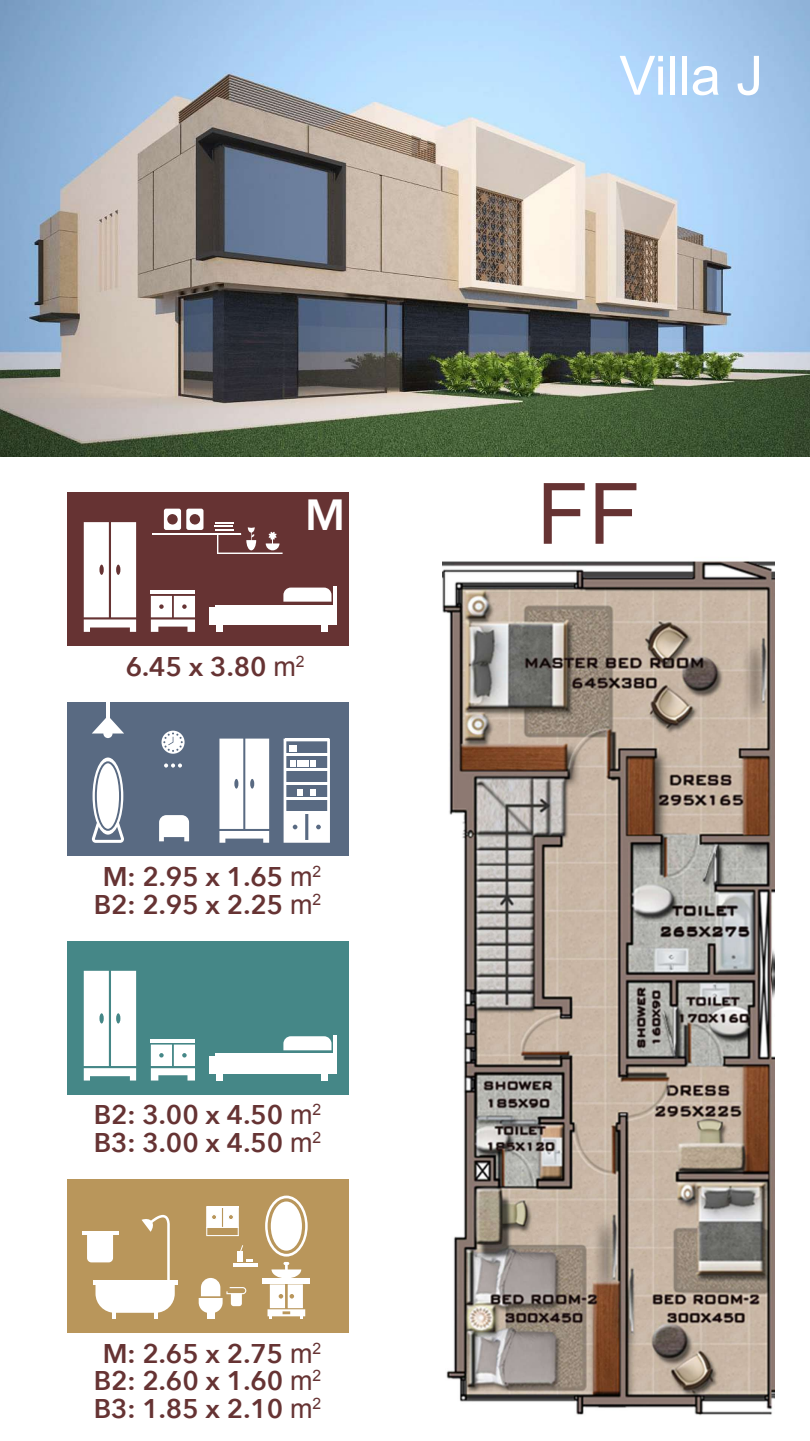
<style>
.page{position:relative;width:810px;height:1441px;background:#fff}
.page>*{position:absolute;margin:0;border:0;box-sizing:border-box;transform-origin:0 0}
.t1{font:84.75px "Arial";color:#633}
.t2{font:54.3px "Arial";color:#fff}
.t3{font:600 43.5px "Avenir Next";color:#fff}
.t4{font:600 27px/27.9px "Avenir Next";color:#633;text-align:center}
.s1{font-family:"Arial";font-weight:400}
</style>
<div class="page">
<img style="left:442px;top:561px;width:333px;height:855px">
<img style="left:0;top:0;width:810px;height:456px">
<div style="left:67px;top:492px;width:282px;height:154px;background:#633"></div>
<svg style="left:84px;top:522px;width:52px;height:110px;background:#efeaea"></svg>
<hr style="left:151px;top:590px;width:44px;height:4px;background:#fff">
<svg style="left:151px;top:596px;width:44px;height:36px;background:#dfd5d5"></svg>
<div style="left:209px;top:607px;width:128px;height:18px;background:#fff"></div>
<div style="left:215px;top:605px;width:120px;height:17px;background:#fff"></div>
<div style="left:321px;top:620px;width:6px;height:12px;background:#fff"></div>
<div style="left:216px;top:620px;width:6px;height:12px;background:#fff"></div>
<svg style="left:283px;top:587px;width:49px;height:15px"></svg>
<hr style="left:333px;top:587px;width:4px;height:22px;background:#fff">
<svg style="left:164px;top:509px;width:39px;height:21px"></svg>
<hr style="left:152px;top:533px;width:89px;height:2px;background:#fff">
<svg style="left:214px;top:522px;width:69px;height:32px"></svg>
<div style="left:67px;top:941px;width:282px;height:153px;background:#458787"></div>
<svg style="left:84px;top:971px;width:52px;height:109px;background:#edf3f3"></svg>
<hr style="left:151px;top:1039px;width:44px;height:4px;background:#fff">
<svg style="left:151px;top:1044px;width:44px;height:36px"></svg>
<div style="left:209px;top:1056px;width:128px;height:17px;background:#fff"></div>
<div style="left:215px;top:1053px;width:120px;height:18px;background:#fff"></div>
<div style="left:321px;top:1068px;width:6px;height:12px;background:#fff"></div>
<div style="left:216px;top:1068px;width:6px;height:12px;background:#fff"></div>
<svg style="left:283px;top:1036px;width:49px;height:14px"></svg>
<hr style="left:333px;top:1035px;width:4px;height:23px;background:#fff">
<div style="left:67px;top:702px;width:282px;height:154px;background:#596a82"></div>
<svg style="left:219px;top:738px;width:50px;height:105px;background:#eceef0"></svg>
<svg style="left:284px;top:738px;width:46px;height:105px"></svg>
<svg style="left:92px;top:757px;width:32px;height:86px"></svg>
<svg style="left:162px;top:731px;width:23px;height:23px"></svg>
<svg style="left:159px;top:815px;width:30px;height:26px"></svg>
<svg style="left:164px;top:763px;width:18px;height:4px"></svg>
<hr style="left:106px;top:702px;width:3px;height:17px;background:#fff">
<svg style="left:92px;top:716px;width:32px;height:17px"></svg>
<div style="left:103px;top:729px;width:10px;height:9px;background:#fff;border-radius:50%"></div>
<div style="left:67px;top:1179px;width:282px;height:154px;background:#b9965b"></div>
<hr style="left:82px;top:1231px;width:36px;height:3px;background:#fff">
<hr style="left:93px;top:1281px;width:85px;height:4px;background:#fff">
<svg style="left:87px;top:1215px;width:88px;height:104px"></svg>
<svg style="left:265px;top:1195px;width:43px;height:61px"></svg>
<div style="left:271px;top:1201px;width:31px;height:49px;background:#fff;border-radius:50%"></div>
<div style="left:207px;top:1301px;width:8px;height:18px;background:#fff"></div>
<svg style="left:199px;top:1278px;width:47px;height:35px"></svg>
<hr style="left:233px;top:1263px;width:24px;height:3px;background:#fff">
<svg style="left:237px;top:1245px;width:16px;height:17px"></svg>
<div style="left:263px;top:1278px;width:47px;height:5px;background:#fff"></div>
<svg style="left:272px;top:1262px;width:29px;height:16px"></svg>
<svg style="left:268px;top:1284px;width:37px;height:35px"></svg>
<svg style="left:206px;top:1206px;width:33px;height:30px"></svg>
<h3 class="t3" style="left:305px;top:487px;width:42px">M</h3>
<p class="t4" style="left:126px;top:653px;width:180px">6.45 x 3.80 <span class="s1">m</span><sup>2</sup></p>
<p class="t4" style="left:94px;top:863px;width:229px">M: 2.95 x 1.65 <span class="s1">m</span><sup>2<br></sup>B2: 2.95 x 2.25 <span class="s1">m</span><sup>2</sup></p>
<p class="t4" style="left:94px;top:1102px;width:229px;text-align:left">B2: 3.00 x 4.50 <span class="s1">m</span><sup>2<br></sup>B3: 3.00 x 4.50 <span class="s1">m</span><sup>2</sup></p>
<p class="t4" style="left:94px;top:1340px;width:229px">M: 2.65 x 2.75 <span class="s1">m</span><sup>2<br></sup>B2: 2.60 x 1.60 <span class="s1">m</span><sup>2<br></sup>B3: 1.85 x 2.10 <span class="s1">m</span><sup>2</sup></p>
<h2 class="t2" style="left:619px;top:55px;width:145px">Villa J</h2>
<h1 class="t1" style="left:537px;top:482px;width:105px">FF</h1>
</div>
